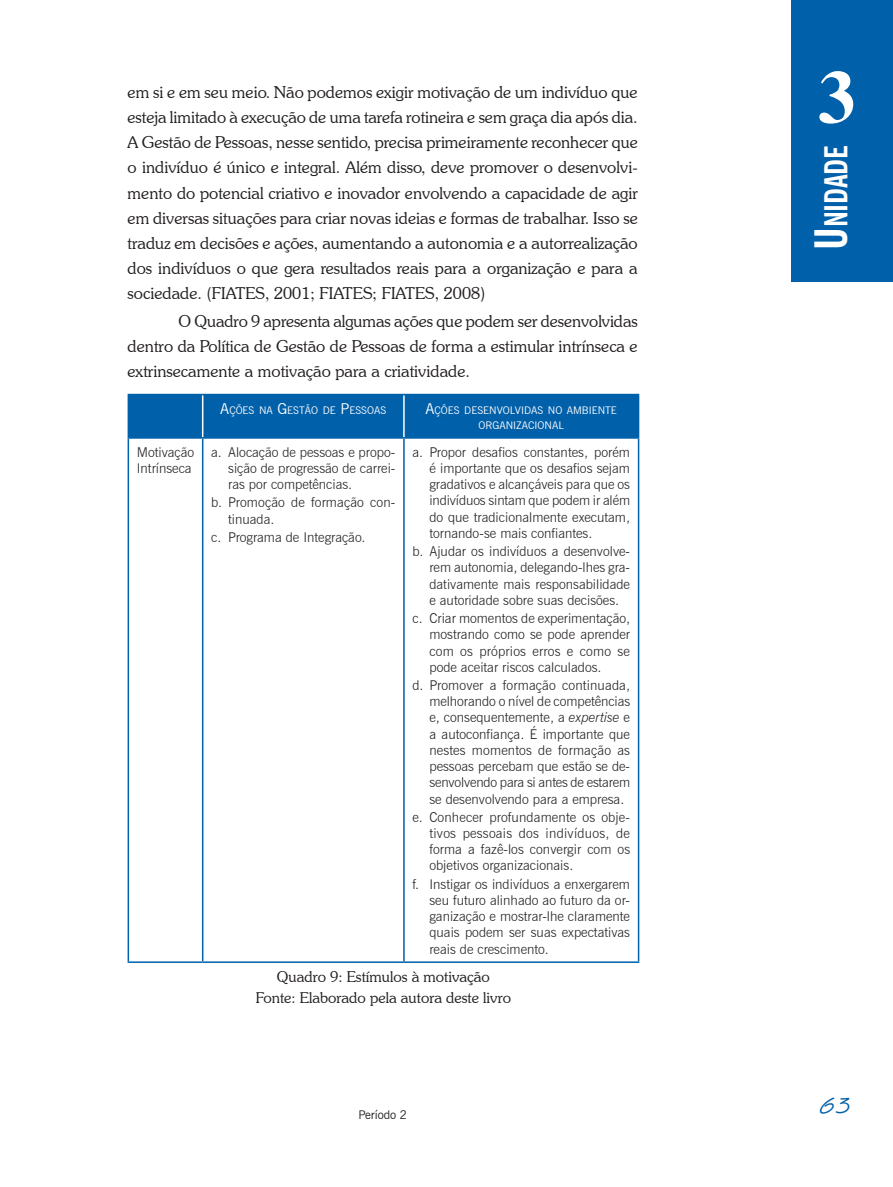
<style>
.page{position:relative;width:893px;height:1187px;background:#fff}
.page>*{position:absolute;margin:0;border:0;box-sizing:border-box;transform-origin:0 0}
.t1{font:700 75px "Times";color:#fff}
.t2{font:700 condensed 31.5px "News Gothic BT";color:#fff}
.t3{font:22.5px "Van Dijk DEE";color:#0060aa}
.Texto{font:300 16.5px/25.2px "Souvenir IT Cby BT";color:#231f20;text-align:justify}
.Legenda{font:300 15px "Souvenir IT Cby BT";color:#231f20}
.Tabela_Texto{font:300 13.5px/16.2px "News Gothic BT";color:#231f20;text-align:justify}
.t4{font:12px "News Gothic BT";color:#231f20}
.Tabela_Cabeçalho{font:10.5px/15px "News Gothic BT";color:#fff;text-align:center}
.s1{font-size:15px}
.s2{font-style:italic}
.s3{font-size:45px}
</style>
<div class="page">
<div style="left:791px;top:0;width:102px;height:282px;background:#0060aa"></div>
<div style="left:129px;top:395px;width:509px;height:42px;background:#0060aa"></div>
<hr style="left:202px;top:395px;width:1px;height:42px;background:#fff">
<hr style="left:403px;top:395px;width:2px;height:42px;background:#fff">
<hr style="left:128px;top:394px;width:75px;height:1px;background:#0060aa">
<hr style="left:128px;top:395px;width:1px;height:42px;background:#0060aa">
<hr style="left:203px;top:394px;width:201px;height:1px;background:#0060aa">
<hr style="left:404px;top:394px;width:235px;height:1px;background:#0060aa">
<hr style="left:128px;top:437px;width:75px;height:1px;background:#0060aa">
<hr style="left:128px;top:438px;width:1px;height:523px;background:#0060aa">
<hr style="left:203px;top:437px;width:201px;height:1px;background:#0060aa">
<hr style="left:202px;top:438px;width:1px;height:523px;background:#0060aa">
<hr style="left:404px;top:437px;width:235px;height:1px;background:#0060aa">
<hr style="left:403px;top:438px;width:2px;height:523px;background:#0060aa">
<hr style="left:638px;top:438px;width:1px;height:523px;background:#0060aa">
<hr style="left:128px;top:961px;width:75px;height:1px;background:#0060aa">
<hr style="left:203px;top:961px;width:201px;height:1px;background:#0060aa">
<hr style="left:404px;top:961px;width:235px;height:1px;background:#0060aa">
<hr style="left:638px;top:395px;width:1px;height:42px;background:#0060aa">
<p class="Texto" style="left:128px;top:79px;width:512px">em si e em seu meio. Não podemos exigir motivação de um indivíduo que esteja limitado à execução de uma tarefa rotineira e sem graça dia após dia.<br>A Gestão de Pessoas, nesse sentido, precisa primeiramente reconhecer que o indivíduo é único e integral. Além disso, deve promover o desenvolvi&shy;mento do potencial criativo e inovador envolvendo a capacidade de agir em diversas situações para criar novas ideias e formas de trabalhar. Isso se traduz em decisões e ações, aumentando a autonomia e a autorrealização dos indivíduos o que gera resultados reais para a organização e para a sociedade. (FIATES, 2001; FIATES; FIATES, 2008)</p>
<p class="Texto" style="left:128px;top:308px;width:512px;text-indent:51px">O Quadro 9 apresenta algumas ações que podem ser desenvolvidas dentro da Política de Gestão de Pessoas de forma a estimular intrínseca e extrinsecamente a motivação para a criatividade.</p>
<p class="Tabela_Cabeçalho" style="left:220px;top:403px;width:167px"><span class="s1">A</span>ÇÕES NA <span class="s1">G</span> ESTÃO DE <span class="s1">P</span> ESSOAS</p>
<p class="Tabela_Cabeçalho" style="left:426px;top:403px;width:193px"><span class="s1">A</span>ÇÕES DESENVOLVIDAS NO AMBI ENTE<br>ORGANIZACIONAL</p>
<p class="Tabela_Texto" style="left:137px;top:443px;width:59px">Motivação<br>Intrínseca</p>
<p class="Tabela_Texto" style="left:228px;top:443px;width:169px;text-indent:-17px">a. Alocação de pessoas e propo&shy;sição de progressão de carrei&shy;ras por competências.</p>
<p class="Tabela_Texto" style="left:228px;top:494px;width:169px;text-indent:-17px">b. Promoção de formação con&shy;tinuada.</p>
<p class="Tabela_Texto" style="left:211px;top:529px;width:156px">c. Programa de Integração.</p>
<p class="Tabela_Texto" style="left:429px;top:443px;width:202px;text-indent:-17px">a. Propor desafios constantes, porém é importante que os desafios sejam gradativos e alcançáveis para que os indivíduos sintam que podem ir além do que tradicionalmente executam, tornando-se mais confiantes.</p>
<p class="Tabela_Texto" style="left:429px;top:543px;width:202px;text-indent:-17px">b. Ajudar os indivíduos a desenvolve&shy;rem autonomia, delegando-lhes gra&shy;dativamente mais responsabilidade e autoridade sobre suas decisões.</p>
<p class="Tabela_Texto" style="left:429px;top:610px;width:202px;text-indent:-17px">c. Criar momentos de experimentação, mostrando como se pode aprender com os próprios erros e como se pode aceitar riscos calculados.</p>
<p class="Tabela_Texto" style="left:429px;top:677px;width:202px;text-indent:-17px">d. Promover a formação continuada, melhorando o nível de competências e, consequentemente, a <span class="s2">expertise</span> e a autoconfiança. É importante que nestes momentos de formação as pessoas percebam que estão se de&shy;senvolvendo para si antes de estarem se desenvolvendo para a empresa.</p>
<p class="Tabela_Texto" style="left:429px;top:808px;width:202px;text-indent:-17px">e. Conhecer profundamente os obje&shy;tivos pessoais dos indivíduos, de forma a fazê-los convergir com os objetivos organizacionais.</p>
<p class="Tabela_Texto" style="left:429px;top:875px;width:202px;text-indent:-17px">f. Instigar os indivíduos a enxergarem seu futuro alinhado ao futuro da or&shy;ganização e mostrar-lhe claramente quais podem ser suas expectativas reais de crescimento.</p>
<p class="Legenda" style="left:277px;top:967px;width:214px">Quadro 9: Estímulos à motivação</p>
<p class="Legenda" style="left:256px;top:988px;width:257px">Fonte: Elaborado pela autora deste livro</p>
<p class="t4" style="left:358px;top:1107px;width:50px">Período 2</p>
<h1 class="t1" style="left:818px;top:53px;width:39px">3</h1>
<h2 class="t2" style="left:817px;top:250px;width:107px;rotate:-90deg"><span class="s3">U</span>nidade</h2>
<h3 class="t3" style="left:820px;top:1091px;width:32px">63</h3>
</div>
